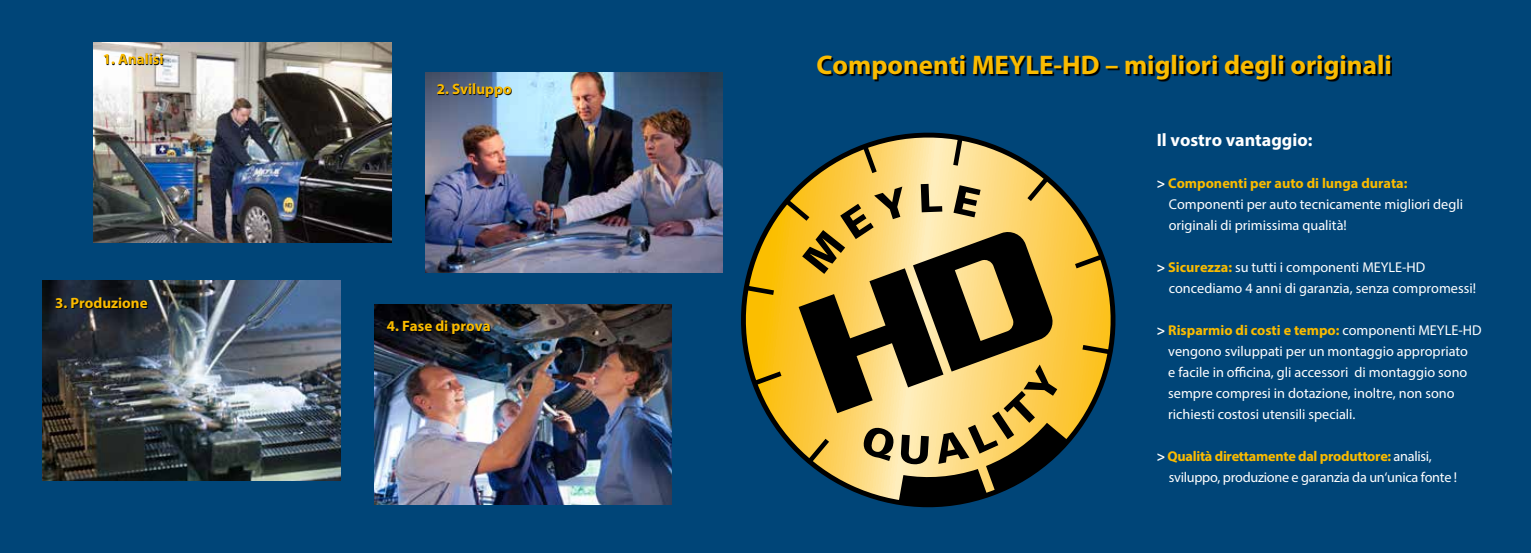
<style>
.page{position:relative;width:1531px;height:553px;background:#004578}
.page>*{position:absolute;margin:0;border:0;box-sizing:border-box;transform-origin:0 0}
.t1{font:700 27px "Myriad Pro";color:#fabb00}
.t2{font:700 18px "Myriad Pro";color:#fff}
.t3{font:700 15px "Myriad Pro";color:#fabb00}
.t4{font:14.25px/21px "Myriad Pro";color:#fff}
.t5{font:14.25px/21px "Myriad Pro";letter-spacing:-.02em;color:#fff}
.s1{font-weight:700}
.s2{font-weight:700;color:#fabb00}
</style>
<div class="page">
<svg style="left:819px;top:57px;width:573px;height:25px"></svg>
<img style="left:425px;top:72px;width:298px;height:200px">
<svg style="left:438px;top:85px;width:74px;height:13px"></svg>
<img style="left:374px;top:304px;width:298px;height:200px">
<svg style="left:388px;top:322px;width:103px;height:13px"></svg>
<img style="left:94px;top:43px;width:297px;height:199px">
<svg style="left:105px;top:55px;width:59px;height:11px"></svg>
<svg style="left:717px;top:109px;width:399px;height:386px"></svg>
<svg style="left:746px;top:138px;width:364px;height:325px"></svg>
<svg style="left:798px;top:229px;width:257px;height:184px;background:#736131"></svg>
<svg style="left:802px;top:187px;width:100px;height:87px;background:#cfa944"></svg>
<svg style="left:921px;top:184px;width:21px;height:28px"></svg>
<svg style="left:953px;top:185px;width:27px;height:32px"></svg>
<svg style="left:862px;top:364px;width:254px;height:144px"></svg>
<img style="left:43px;top:281px;width:297px;height:199px">
<svg style="left:56px;top:298px;width:92px;height:11px"></svg>
<p class="t3" style="left:103px;top:49px;width:62px">1. Analisi</p>
<p class="t3" style="left:55px;top:293px;width:94px">3. Produzione</p>
<p class="t3" style="left:437px;top:79px;width:76px">2. Sviluppo</p>
<p class="t3" style="left:387px;top:316px;width:105px">4. Fase di prova</p>
<h1 class="t1" style="left:816px;top:48px;width:577px">Componenti MEYLE-HD – migliori degli originali</h1>
<p class="t2" style="left:1157px;top:128px;width:157px">Il vostro vantaggio:</p>
<p class="t4" style="left:1169px;top:172px;width:296px;text-indent:-12px"><span class="s1">&gt;</span> <span class="s2">Componenti per auto di lunga durata:<br></span>Componenti per auto tecnicamente migliori degli originali di primissima qualità!</p>
<p class="t4" style="left:1169px;top:256px;width:309px;text-indent:-12px"><span class="s1">&gt;</span> <span class="s2">Sicurezza:</span> su tutti i componenti MEYLE-HD concediamo 4 anni di garanzia, senza compromessi!</p>
<p class="t4" style="left:1168px;top:319px;width:315px;text-indent:-12px"><span class="s1">&gt;</span> <span class="s2">Risparmio di costi e tempo:</span> componenti MEYLE-HD vengono sviluppati per un montaggio appropriato<br>e facile in officina, gli accessori di montaggio sono sempre compresi in dotazione, inoltre, non sono richiesti costosi utensili speciali.</p>
<p class="t5" style="left:1169px;top:445px;width:290px;text-indent:-12px"><span class="s1">&gt;</span> <span class="s2">Qualità direttamente dal produttore:</span> analisi, sviluppo, produzione e garanzia da un‘unica fonte !</p>
</div>
